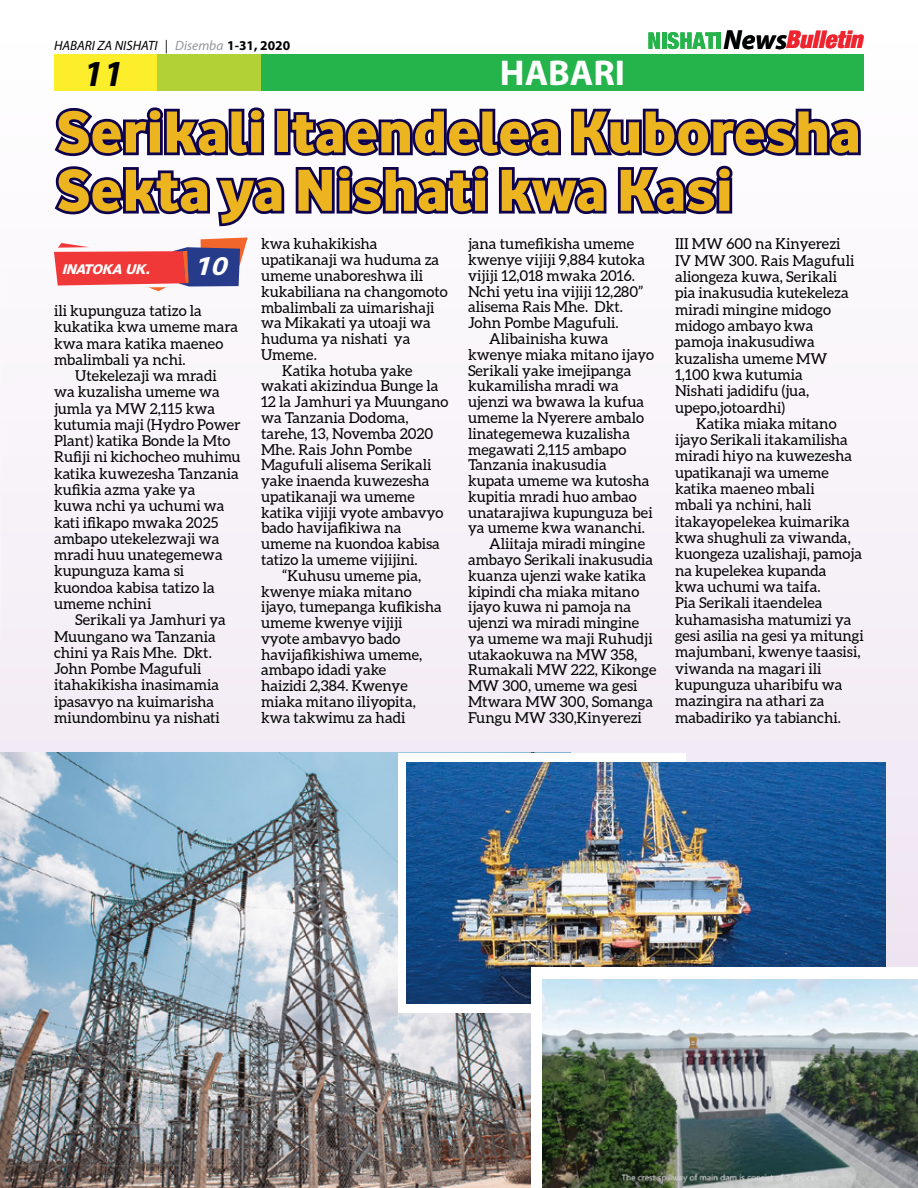
<style>
.page{position:relative;width:918px;height:1188px;background:#f8f3f9}
.page>*{position:absolute;margin:0;border:0;box-sizing:border-box;transform-origin:0 0}
.t1{font:61.35px/58.3px "Vodafone Ex B";color:#ecb41f}
.t2{font:italic 700 36.9px "Myriad Pro";color:#000}
.t3{font:700 36px "Myriad Pro";color:#fff}
.t4{font:italic 25.5px "Palo Alto";color:#fff}
.t5{font:italic 900 condensed 24.3px "Helvetica Neue";color:#ee252e}
.t6{font:15px/16.4px "Aleo";color:#000}
.t7{font:italic 13.5px "Myriad Pro";color:#000}
.t8{font:italic 13.5px "Palo Alto";color:#fff}
.s1{color:#939598}
.s2{font-weight:700;font-style:normal}
.s3{font-family:"Myriad Pro";font-weight:700;font-stretch:normal;font-size:27.6px;color:#000101}
</style>
<div class="page">
<svg style="left:648px;top:32px;width:12px;height:17px"></svg>
<hr style="left:662px;top:32px;width:4px;height:17px;background:#25b34b">
<svg style="left:668px;top:32px;width:48px;height:17px"></svg>
<hr style="left:717px;top:32px;width:4px;height:17px;background:#25b34b">
<svg style="left:786px;top:31px;width:2px;height:18px"></svg>
<div style="left:261px;top:54px;width:603px;height:37px;background:#25b34b"></div>
<div style="left:157px;top:54px;width:104px;height:37px;background:#b2d136"></div>
<div style="left:54px;top:54px;width:103px;height:37px;background:#fcee2b"></div>
<svg style="left:54px;top:107px;width:807px;height:120px"></svg>
<svg style="left:54px;top:237px;width:194px;height:54px"></svg>
<img style="left:0;top:753px;width:531px;height:435px">
<div style="left:398px;top:753px;width:288px;height:259px;background:#fff"></div>
<img style="left:407px;top:763px;width:478px;height:241px">
<div style="left:531px;top:968px;width:387px;height:220px;background:#fff"></div>
<img style="left:542px;top:980px;width:376px;height:208px">
<p class="t7" style="left:54px;top:37px;width:238px">HABARI ZA NISHATI | <span class="s1">Disemba</span> <span class="s2">1-31, 2020</span></p>
<h2 class="t2" style="left:84px;top:49px;width:41px">11</h2>
<h3 class="t3" style="left:500px;top:53px;width:127px">HABARI</h3>
<h3 class="t5" style="left:723px;top:25px;width:141px"><span class="s3">News</span>Bulletin</h3>
<h1 class="t1" style="left:57px;top:101px;width:806px">Serikali Itaendelea Kuboresha<br>Sekta ya Nishati kwa Kasi</h1>
<p class="t8" style="left:63px;top:261px;width:89px">INATOKA UK.</p>
<h3 class="t4" style="left:196px;top:250px;width:34px">10</h3>
<p class="t6" style="left:54px;top:302px;width:186px">ili kupunguza tatizo la kukatika kwa umeme mara kwa mara katika maeneo mbalimbali ya nchi.</p>
<p class="t6" style="left:54px;top:367px;width:188px;text-indent:21px">Utekelezaji wa mradi wa kuzalisha umeme wa jumla ya MW 2,115 kwa kutumia maji (Hydro Power<br>Plant) katika Bonde la Mto<br>Rufiji ni kichocheo muhimu katika kuwezesha Tanzania kufikia azma yake ya<br>kuwa nchi ya uchumi wa kati ifikapo mwaka 2025 ambapo utekelezwaji wa mradi huu unategemewa kupunguza kama si kuondoa kabisa tatizo la umeme nchini</p>
<p class="t6" style="left:54px;top:612px;width:173px;text-indent:21px">Serikali ya Jamhuri ya<br>Muungano wa Tanzania chini ya Rais Mhe. Dkt.<br>John Pombe Magufuli itahakikisha inasimamia ipasavyo na kuimarisha miundombinu ya nishati</p>
<p class="t6" style="left:261px;top:236px;width:118px">kwa kuhakikisha</p>
<p class="t6" style="left:261px;top:252px;width:180px">upatikanaji wa huduma za</p>
<p class="t6" style="left:261px;top:267px;width:164px">umeme unaboreshwa ili</p>
<p class="t6" style="left:261px;top:283px;width:188px">kukabiliana na changomoto</p>
<p class="t6" style="left:261px;top:299px;width:175px">mbalimbali za uimarishaji</p>
<p class="t6" style="left:261px;top:315px;width:171px">wa Mikakati ya utoaji wa</p>
<p class="t6" style="left:261px;top:330px;width:151px">huduma ya nishati ya</p>
<p class="t6" style="left:261px;top:346px;width:57px">Umeme.</p>
<p class="t6" style="left:282px;top:362px;width:132px">Katika hotuba yake</p>
<p class="t6" style="left:261px;top:378px;width:179px">wakati akizindua Bunge la</p>
<p class="t6" style="left:261px;top:394px;width:189px">12 la Jamhuri ya Muungano</p>
<p class="t6" style="left:261px;top:409px;width:149px">wa Tanzania Dodoma,</p>
<p class="t6" style="left:261px;top:425px;width:174px">tarehe, 13, Novemba 2020</p>
<p class="t6" style="left:261px;top:441px;width:153px">Mhe. Rais John Pombe</p>
<p class="t6" style="left:261px;top:457px;width:172px">Magufuli alisema Serikali</p>
<p class="t6" style="left:261px;top:472px;width:170px">yake inaenda kuwezesha</p>
<p class="t6" style="left:261px;top:488px;width:156px">upatikanaji wa umeme</p>
<p class="t6" style="left:261px;top:504px;width:184px">katika vijiji vyote ambavyo</p>
<p class="t6" style="left:261px;top:520px;width:142px">bado havijafikiwa na</p>
<p class="t6" style="left:261px;top:536px;width:180px">umeme na kuondoa kabisa</p>
<p class="t6" style="left:261px;top:551px;width:158px">tatizo la umeme vijijini.</p>
<p class="t6" style="left:282px;top:567px;width:141px">“Kuhusu umeme pia,</p>
<p class="t6" style="left:261px;top:583px;width:152px">kwenye miaka mitano</p>
<p class="t6" style="left:261px;top:599px;width:182px">ijayo, tumepanga kufikisha</p>
<p class="t6" style="left:261px;top:614px;width:143px">umeme kwenye vijiji</p>
<p class="t6" style="left:261px;top:630px;width:141px">vyote ambavyo bado</p>
<p class="t6" style="left:261px;top:646px;width:163px">havijafikishiwa umeme,</p>
<p class="t6" style="left:261px;top:662px;width:127px">ambapo idadi yake</p>
<p class="t6" style="left:261px;top:678px;width:148px">haizidi 2,384. Kwenye</p>
<p class="t6" style="left:261px;top:693px;width:156px">miaka mitano iliyopita,</p>
<p class="t6" style="left:261px;top:709px;width:146px">kwa takwimu za hadi</p>
<p class="t6" style="left:468px;top:236px;width:168px">jana tumefikisha umeme</p>
<p class="t6" style="left:468px;top:251px;width:179px">kwenye vijiji 9,884 kutoka</p>
<p class="t6" style="left:468px;top:267px;width:169px">vijiji 12,018 mwaka 2016.</p>
<p class="t6" style="left:468px;top:283px;width:177px">Nchi yetu ina vijiji 12,280”</p>
<p class="t6" style="left:468px;top:299px;width:157px">alisema Rais Mhe. Dkt.</p>
<p class="t6" style="left:468px;top:315px;width:152px">John Pombe Magufuli.</p>
<p class="t6" style="left:489px;top:330px;width:121px">Alibainisha kuwa</p>
<p class="t6" style="left:468px;top:346px;width:188px">kwenye miaka mitano ijayo</p>
<p class="t6" style="left:468px;top:362px;width:165px">Serikali yake imejipanga</p>
<p class="t6" style="left:468px;top:378px;width:152px">kukamilisha mradi wa</p>
<p class="t6" style="left:468px;top:393px;width:178px">ujenzi wa bwawa la kufua</p>
<p class="t6" style="left:468px;top:409px;width:178px">umeme la Nyerere ambalo</p>
<p class="t6" style="left:468px;top:425px;width:164px">linategemewa kuzalisha</p>
<p class="t6" style="left:468px;top:441px;width:160px">megawati 2,115 ambapo</p>
<p class="t6" style="left:468px;top:457px;width:140px">Tanzania inakusudia</p>
<p class="t6" style="left:468px;top:472px;width:183px">kupata umeme wa kutosha</p>
<p class="t6" style="left:468px;top:488px;width:170px">kupitia mradi huo ambao</p>
<p class="t6" style="left:468px;top:504px;width:186px">unatarajiwa kupunguza bei</p>
<p class="t6" style="left:468px;top:520px;width:179px">ya umeme kwa wananchi.</p>
<p class="t6" style="left:489px;top:535px;width:157px">Aliitaja miradi mingine</p>
<p class="t6" style="left:468px;top:551px;width:187px">ambayo Serikali inakusudia</p>
<p class="t6" style="left:468px;top:567px;width:180px">kuanza ujenzi wake katika</p>
<p class="t6" style="left:468px;top:583px;width:173px">kipindi cha miaka mitano</p>
<p class="t6" style="left:468px;top:599px;width:165px">ijayo kuwa ni pamoja na</p>
<p class="t6" style="left:468px;top:614px;width:173px">ujenzi wa miradi mingine</p>
<p class="t6" style="left:468px;top:630px;width:186px">ya umeme wa maji Ruhudji</p>
<p class="t6" style="left:468px;top:646px;width:171px">utakaokuwa na MW 358,</p>
<p class="t6" style="left:468px;top:662px;width:190px">Rumakali MW 222, Kikonge</p>
<p class="t6" style="left:468px;top:678px;width:171px">MW 300, umeme wa gesi</p>
<p class="t6" style="left:468px;top:693px;width:187px">Mtwara MW 300, Somanga</p>
<p class="t6" style="left:468px;top:709px;width:175px">Fungu MW 330,Kinyerezi</p>
<p class="t6" style="left:675px;top:236px;width:181px">III MW 600 na Kinyerezi<br>IV MW 300. Rais Magufuli aliongeza kuwa, Serikali pia inakusudia kutekeleza miradi mingine midogo midogo ambayo kwa pamoja inakusudiwa kuzalisha umeme MW<br>1,100 kwa kutumia<br>Nishati jadidifu (jua, upepo,jotoardhi)</p>
<p class="t6" style="left:675px;top:415px;width:190px;text-indent:21px">Katika miaka mitano ijayo Serikali itakamilisha miradi hiyo na kuwezesha upatikanaji wa umeme katika maeneo mbali<br>mbali ya nchini, hali itakayopelekea kuimarika kwa shughuli za viwanda, kuongeza uzalishaji, pamoja na kupelekea kupanda<br>kwa uchumi wa taifa.<br>Pia Serikali itaendelea kuhamasisha matumizi ya gesi asilia na gesi ya mitungi majumbani, kwenye taasisi, viwanda na magari ili kupunguza uharibifu wa mazingira na athari za mabadiriko ya tabianchi.</p>
</div>
